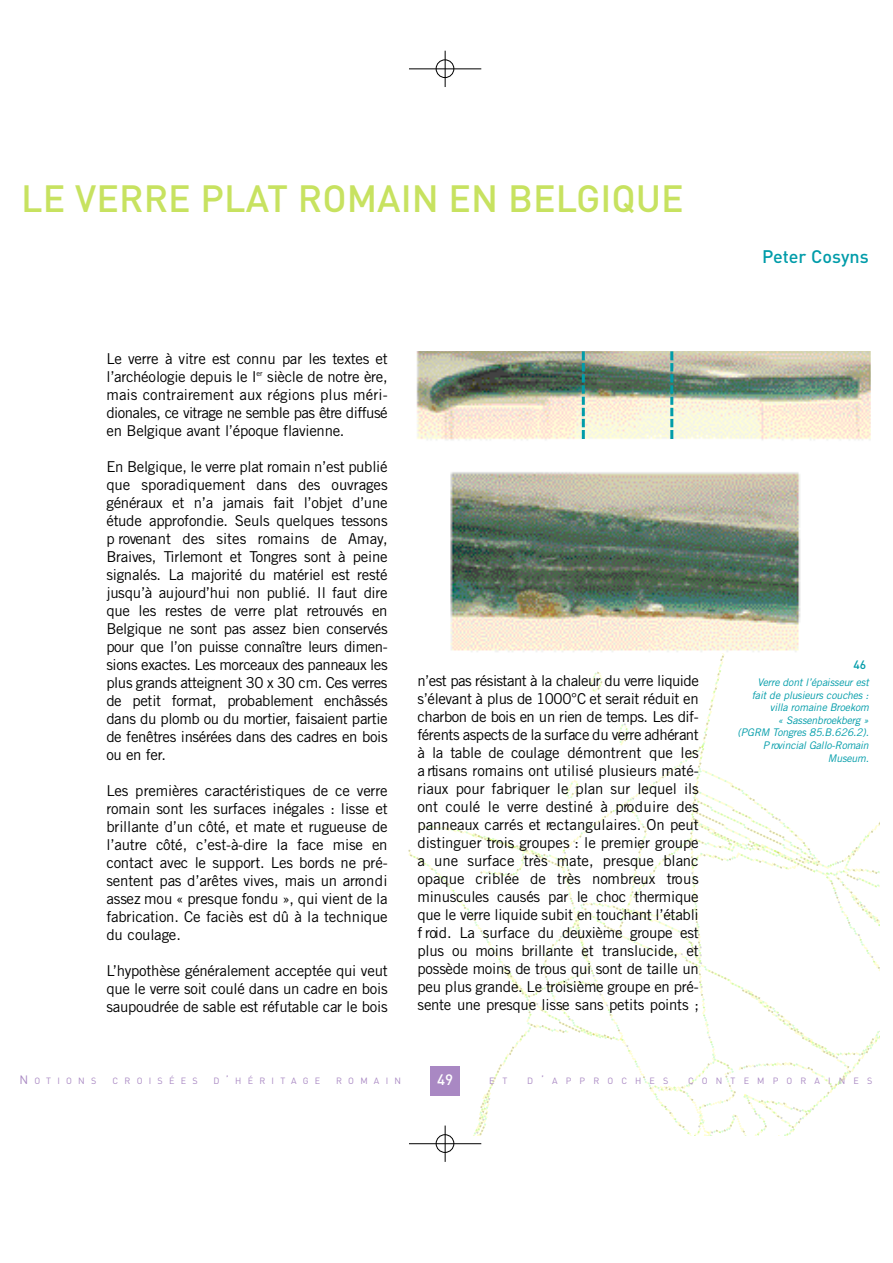
<style>
.page{position:relative;width:893px;height:1263px;background:#fff}
.page>*{position:absolute;margin:0;border:0;box-sizing:border-box;transform-origin:0 0}
.t1{font:500 37.5px "DIN";color:#c7e260}
.t2{font:500 18px "DIN";color:#009ca9}
.t3{font:15px/18px "Trade Gothic";letter-spacing:-.02em;color:#000;text-align:justify}
.t4{font:500 15px "DIN";color:#fff}
.t5{font:500 12px "DIN";color:#009ca9}
.t6{font:italic 10.5px/12.6px "Trade Gothic";letter-spacing:-.015em;color:#009ca9;text-align:right}
.t7{font:9px "DIN";color:#a988c3}
.s1{font-size:12px}
</style>
<div class="page">
<img style="left:408px;top:653px;width:471px;height:482px">
<div style="left:430px;top:1066px;width:30px;height:29px;background:#a988c3"></div>
<img style="left:416px;top:351px;width:454px;height:301px">
<svg style="left:582px;top:351px;width:3px;height:88px"></svg>
<svg style="left:670px;top:351px;width:3px;height:88px"></svg>
<hr style="left:409px;top:69px;width:72px;height:1px;background:#000">
<hr style="left:445px;top:51px;width:1px;height:36px;background:#000">
<svg style="left:435px;top:59px;width:20px;height:19px"></svg>
<hr style="left:409px;top:1143px;width:72px;height:1px;background:#000">
<hr style="left:445px;top:1125px;width:1px;height:37px;background:#000">
<svg style="left:435px;top:1134px;width:20px;height:19px"></svg>
<h1 class="t1" style="left:21px;top:183px;width:664px">LE VERRE PLAT ROMAIN EN BELGIQUE</h1>
<p class="t2" style="left:762px;top:249px;width:108px">Peter Cosyns</p>
<p class="t3" style="left:106px;top:351px;width:283px">Le verre à vitre est connu par les textes et l’a rchéologie depuis le I<sup>e</sup> <sup>r</sup> siècle de notre ère , mais contrairement aux régions plus méri&shy;dionales, ce vitrage ne semble pas être diffu sé en Belgique avant l’époque flavienne.</p>
<p class="t3" style="left:106px;top:459px;width:283px">En Belgique, le verre plat romain n’est publié que sporadiquement dans des ouvrages généraux et n’a jamais fait l’objet d’une étude approfondie. Seuls quelques tessons p rovenant des sites romains de Amay, Braives, Tirlemont et To n g res sont à peine signalés. La majorité du matériel est re sté jusqu’à aujourd’hui non publié. Il faut dire que les restes de verre plat re trouvés en Belgique ne sont pas assez bien conservé s pour que l’on puisse connaître leurs dimen&shy;sions exactes. Les morceaux des panneaux les plus grands atteignent 30 x 30 cm. Ces verre s de petit format, probablement enchâssés dans du plomb ou du mortie r, faisaient partie de fenêtres insérées dans des cadres en bois ou en fer.</p>
<p class="t3" style="left:106px;top:783px;width:283px">Les pre m iè res caractéristiques de ce verre romain sont les surfaces inégales : lisse et brillante d’un côté, et mate et rugueuse de l’a u tre côté, c’est-à-dire la face mise en contact avec le support. Les bords ne pré&shy;sentent pas d’arêtes vives, mais un arro n d i assez mou « presque fondu », qui vient de la fabrication. Ce faciès est dû à la technique du coulage.</p>
<p class="t3" style="left:106px;top:963px;width:283px">L’hypothèse généralement acceptée qui veut que le verre soit coulé dans un cadre en bois saupoudrée de sable est réfutable car le bois</p>
<p class="t5" style="left:853px;top:659px;width:14px">46</p>
<p class="t3" style="left:417px;top:673px;width:283px">n’est pas résistant à la chaleur du verre liquide s’élevant à plus de 1000°C et serait réduit en charbon de bois en un rien de temps. Les dif&shy;fé rents aspects de la surface du verre adhérant à la table de coulage démontrent que les a rtisans romains ont utilisé plusieurs maté&shy;riaux pour fabriquer le plan sur lequel ils ont coulé le verre destiné à pro d u ire des panneaux carrés et re c ta n g u la ires. On peut distinguer trois groupes : le premier gro u p e a une surface très mate, presque blanc opaque criblée de très nombreux tro u s minuscules causés par le choc therm iq u e que le verre liquide subit en touchant l’établi f roid. La surface du deuxième groupe est plus ou moins brillante et translucide, et possède moins de trous qui sont de taille un peu plus grande. Le troisième groupe en pré&shy;sente une presque lisse sans petits points ;</p>
<p class="t6" style="left:737px;top:677px;width:133px">Ve rre dont l’épaisseur est<br>fait de plusieurs couches : villa romaine Broekom<br>« Sassenbro e k b e rg »<br>(PGRM To n g res 85.B.626.2).<br>P rovincial Gallo-Romain<br>M u se u m .</p>
<p class="t7" style="left:20px;top:1077px;width:78px"><span class="s1">N</span>OT I O N S</p>
<p class="t7" style="left:112px;top:1077px;width:87px">C R O I S É E S</p>
<p class="t7" style="left:214px;top:1077px;width:108px">D<span class="s1">’</span>H É R I TAG E</p>
<p class="t7" style="left:336px;top:1077px;width:66px">R O M A I N</p>
<p class="t4" style="left:437px;top:1073px;width:17px">49</p>
<p class="t7" style="left:489px;top:1077px;width:20px">E T</p>
<p class="t7" style="left:527px;top:1077px;width:143px">D<span class="s1">’</span>A P P R O C H E S</p>
<p class="t7" style="left:688px;top:1077px;width:186px">C O N T E M P O R A I N E S</p>
</div>
